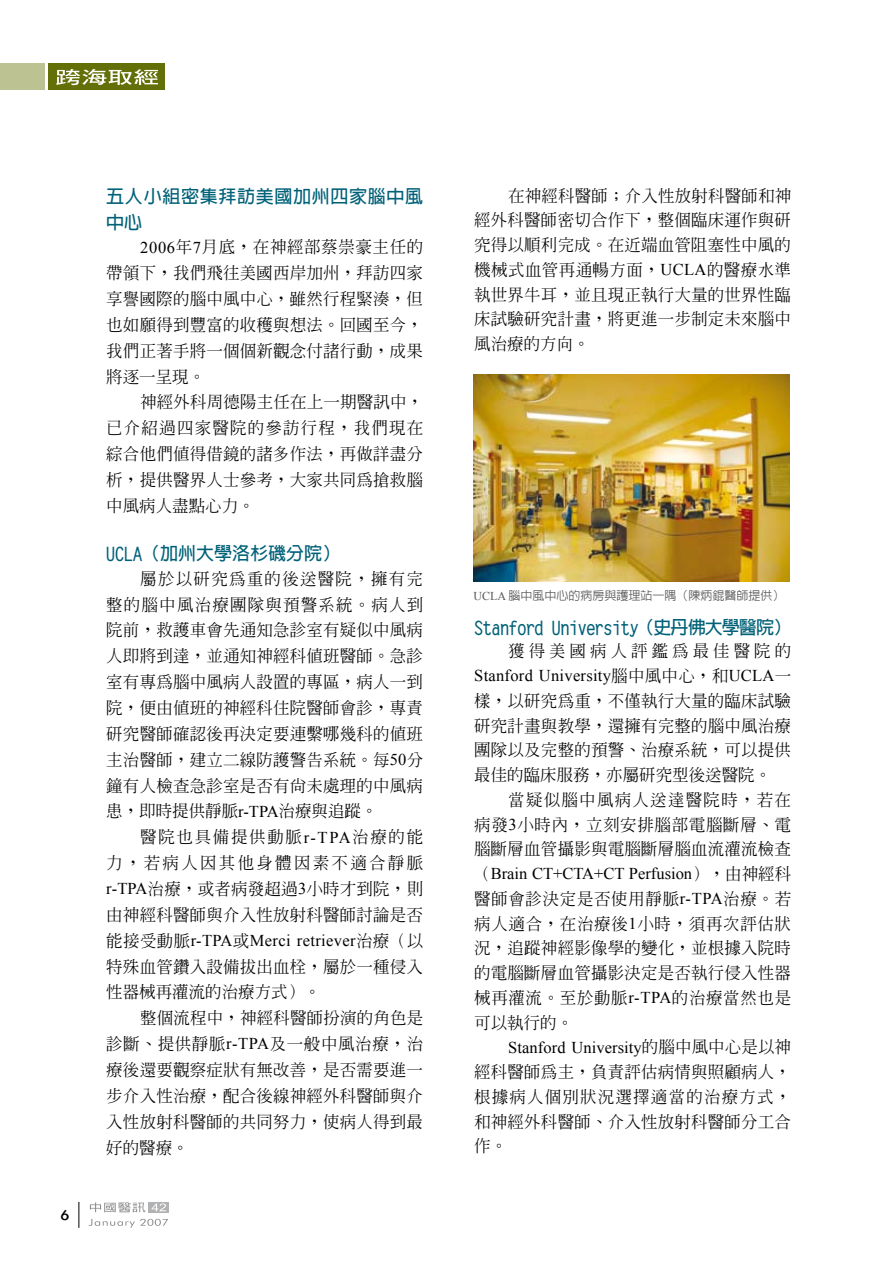
<style>
.page{position:relative;width:893px;height:1263px;background:#fff}
.page>*{position:absolute;margin:0;border:0;box-sizing:border-box;transform-origin:0 0}
.t1{font:700 18px "Lin Gothic";letter-spacing:-.02em;color:#006178}
.t2{font:700 18px/25.8px "Lin Gothic";letter-spacing:.04em;color:#006178}
.t3{font:700 18px "Lin Gothic";color:#006178}
.t4{font:500 16.5px/25.8px "Inn Ming";letter-spacing:.01em;color:#000;text-align:justify}
.t5{font:16.5px "Times New Roman";letter-spacing:.005em;color:#000}
.t6{font:500 16.5px "Inn Ming";letter-spacing:.24em;color:#000}
.t7{font:500 12px "Lin Gothic";color:#58585a}
.s1{font-family:"Times New Roman";font-weight:400}
.s2{font-family:"Inn Ming";font-weight:500}
</style>
<div class="page">
<img style="left:473px;top:374px;width:317px;height:207px">
<div style="left:49px;top:64px;width:116px;height:26px;background:#636f07"></div>
<div style="left:0;top:64px;width:44px;height:26px;background:#bdc293"></div>
<svg style="left:56px;top:69px;width:102px;height:16px"></svg>
<svg style="left:149px;top:1202px;width:20px;height:11px"></svg>
<svg style="left:90px;top:1202px;width:56px;height:10px"></svg>
<svg style="left:152px;top:1203px;width:14px;height:8px"></svg>
<svg style="left:89px;top:1219px;width:79px;height:9px"></svg>
<svg style="left:79px;top:1202px;width:1px;height:26px"></svg>
<p class="t2" style="left:106px;top:183px;width:318px">五人小組密集拜訪美國加州四家腦中風中心</p>
<p class="t4" style="left:106px;top:234px;width:318px;text-indent:34px"><span class="s1">2006</span>年<span class="s1">7</span>月底，在神經部蔡崇豪主任的帶領下，我們飛往美國西岸加州，拜訪四家享譽國際的腦中風中心，雖然行程緊湊，但也如願得到豐富的收穫與想法。回國至今，我們正著手將一個個新觀念付諸行動，成果將逐一呈現。</p>
<p class="t4" style="left:106px;top:389px;width:318px;text-indent:34px">神經外科周德陽主任在上一期醫訊中，已介紹過四家醫院的參訪行程，我們現在綜合他們值得借鏡的諸多作法，再做詳盡分析，提供醫界人士參考，大家共同為搶救腦中風病人盡點心力。</p>
<p class="t3" style="left:106px;top:545px;width:235px">UCLA（加州大學洛杉磯分院）</p>
<p class="t4" style="left:106px;top:566px;width:318px;text-indent:34px">屬於以研究為重的後送醫院，擁有完整的腦中風治療團隊與預警系統。病人到院前，救護車會先通知急診室有疑似中風病人即將到達，並通知神經科值班醫師。急診室有專為腦中風病人設置的專區，病人一到院，便由值班的神經科住院醫師會診，專責研究醫師確認後再決定要連繫哪幾科的值班主治醫師，建立二線防護警告系統。每<span class="s1">50</span>分鐘有人檢查急診室是否有尚未處理的中風病患，即時提供靜脈<span class="s1">r-TPA</span>治療與追蹤。</p>
<p class="t4" style="left:106px;top:824px;width:318px;text-indent:34px">醫院也具備提供動脈<span class="s1">r-TPA</span>治療的能力，若病人因其他身體因素不適合靜脈<span class="s1">r-TPA</span>治療，或者病發超過<span class="s1">3</span>小時才到院，則由神經科醫師與介入性放射科醫師討論是否</p>
<p class="t5" style="left:106px;top:931px;width:318px"><span class="s2">能接受動脈</span>r-TPA<span class="s2">或</span>Merci retriever<span class="s2">治療（以</span></p>
<p class="t4" style="left:106px;top:953px;width:318px">特殊血管鑽入設備拔出血栓，屬於一種侵入性器械再灌流的治療方式）。</p>
<p class="t4" style="left:106px;top:1005px;width:318px;text-indent:34px">整個流程中，神經科醫師扮演的角色是診斷、提供靜脈<span class="s1">r-TPA</span>及一般中風治療，治療後還要觀察症狀有無改善，是否需要進一步介入性治療，配合後線神經外科醫師與介入性放射科醫師的共同努力，使病人得到最好的醫療。</p>
<p class="t4" style="left:474px;top:183px;width:318px;line-height:24.8px;text-indent:34px">在神經科醫師；介入性放射科醫師和神經外科醫師密切合作下，整個臨床運作與研究得以順利完成。在近端血管阻塞性中風的機械式血管再通暢方面，<span class="s1">UCLA</span>的醫療水準執世界牛耳，並且現正執行大量的世界性臨床試驗研究計畫，將更進一步制定未來腦中風治療的方向。</p>
<p class="t7" style="left:473px;top:590px;width:313px"><span class="s1">UCLA</span> 腦中風中心的病房與護理站一隅（陳炳錕醫師提供）</p>
<p class="t1" style="left:474px;top:618px;width:318px">Stanford University（史丹佛大學醫院）</p>
<p class="t6" style="left:508px;top:643px;width:284px">獲得美國病人評鑑為最佳醫院的</p>
<p class="t5" style="left:474px;top:666px;width:318px">Stanford University<span class="s2">腦中風中心，和</span>UCLA<span class="s2">一</span></p>
<p class="t4" style="left:474px;top:688px;width:318px;line-height:24.8px">樣，以研究為重，不僅執行大量的臨床試驗研究計畫與教學，還擁有完整的腦中風治療團隊以及完整的預警、治療系統，可以提供最佳的臨床服務，亦屬研究型後送醫院。</p>
<p class="t4" style="left:474px;top:787px;width:318px;line-height:24.8px;text-indent:34px">當疑似腦中風病人送達醫院時，若在病發<span class="s1">3</span>小時內，立刻安排腦部電腦斷層、電腦斷層血管攝影與電腦斷層腦血流灌流檢查</p>
<p class="t5" style="left:474px;top:864px;width:318px"><span class="s2">（</span>Brain CT+CTA+CT Perfusion<span class="s2">），由神經科</span></p>
<p class="t4" style="left:474px;top:886px;width:318px;line-height:24.8px">醫師會診決定是否使用靜脈<span class="s1">r-TPA</span>治療。若病人適合，在治療後<span class="s1">1</span>小時，須再次評估狀況，追蹤神經影像學的變化，並根據入院時的電腦斷層血管攝影決定是否執行侵入性器械再灌流。至於動脈<span class="s1">r-TPA</span>的治療當然也是可以執行的。</p>
<p class="t5" style="left:508px;top:1038px;width:284px">Stanford University<span class="s2">的腦中風中心是以神</span></p>
<p class="t4" style="left:474px;top:1059px;width:318px;line-height:24.8px">經科醫師為主，負責評估病情與照顧病人，根據病人個別狀況選擇適當的治療方式，和神經外科醫師、介入性放射科醫師分工合作。</p>
</div>
